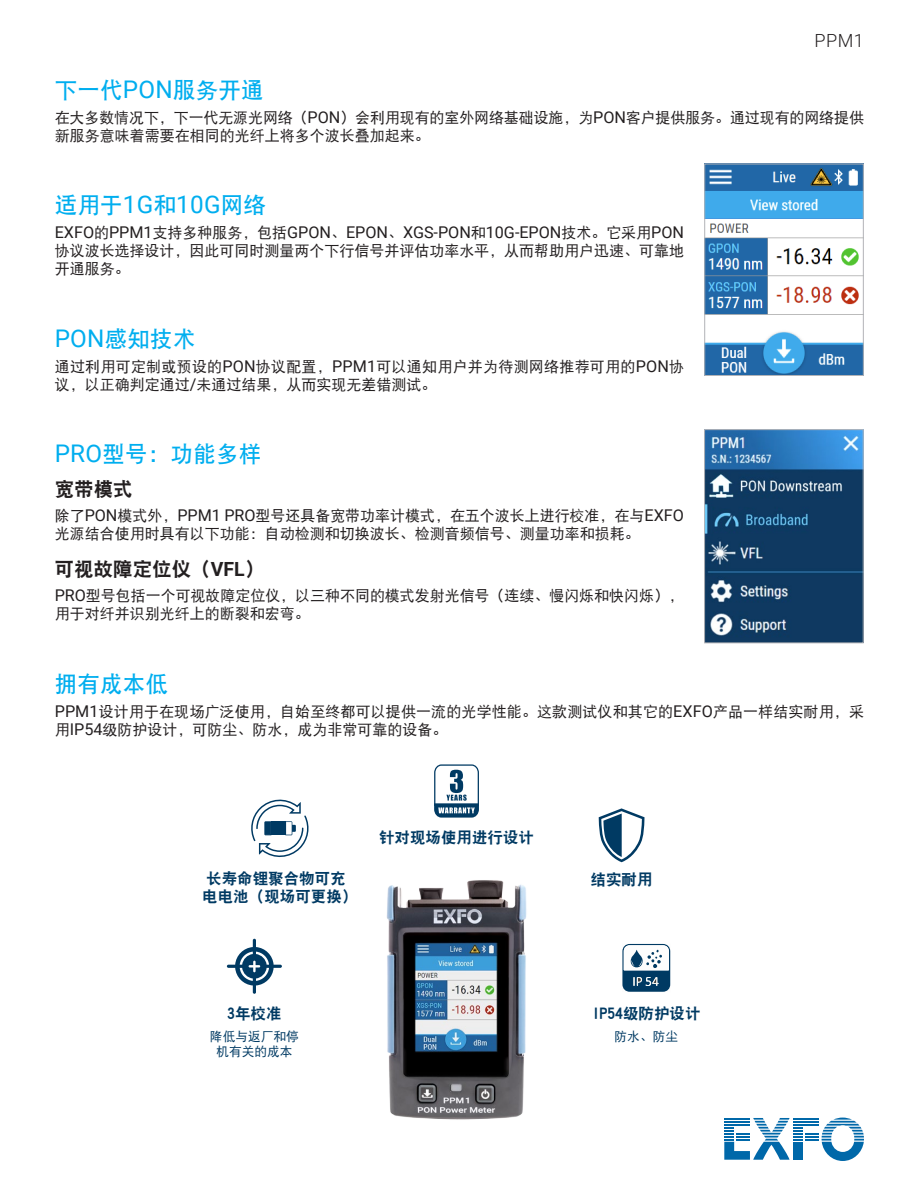
<style>
.page{position:relative;width:918px;height:1188px;background:#fff}
.page>*{position:absolute;margin:0;border:0;box-sizing:border-box;transform-origin:0 0}
.t1{font:22.5px "DF Hei W7";letter-spacing:.01em;color:#00aeef}
.t2{font:19.5px "DF Hei W9";color:#231f20}
.t3{font:300 18.15px "Roboto";color:#231f20}
.t4{font:16.2px "Roboto";color:#231f20}
.t5{font:15.45px/18.6px "DF Hei W9";color:#003a63}
.t6{font:15px/18px "DF Hei W5";color:#231f20}
.t7{font:12.75px/15.3px "DF Hei W5";color:#003a63;text-align:center}
.s1{font-family:"Roboto";font-size:24.3px}
.s2{font-family:"Roboto";font-size:16.2px}
.s3{font-family:"DF Hei W5";font-size:15px}
.s4{font-family:"Roboto";font-weight:700}
</style>
<div class="page">
<svg style="left:724px;top:1118px;width:140px;height:43px"></svg>
<hr style="left:724px;top:1124px;width:26px;height:2px;background:#0068a9">
<img style="left:706px;top:166px;width:156px;height:208px">
<div style="left:704px;top:164px;width:160px;height:212px;border:1px solid #b2b3b7"></div>
<img style="left:706px;top:431px;width:156px;height:210px">
<div style="left:704px;top:429px;width:160px;height:214px;border:1px solid #b2b3b7"></div>
<svg style="left:251px;top:799px;width:58px;height:59px"></svg>
<div style="left:271px;top:821px;width:7px;height:14px;background:#003a63"></div>
<div style="left:278px;top:821px;width:7px;height:14px;background:#003a63"></div>
<svg style="left:227px;top:939px;width:55px;height:55px"></svg>
<svg style="left:599px;top:808px;width:46px;height:54px"></svg>
<svg style="left:434px;top:764px;width:45px;height:54px"></svg>
<svg style="left:622px;top:944px;width:48px;height:48px"></svg>
<img style="left:386px;top:880px;width:141px;height:240px">
<p class="t3" style="left:815px;top:28px;width:51px">PPM1</p>
<h1 class="t1" style="left:55px;top:79px;width:210px">下一代<span class="s1">PON</span>服务开通</h1>
<p class="t6" style="left:55px;top:108px;width:811px">在大多数情况下，下一代无源光网络（<span class="s2">PON</span>）会利用现有的室外网络基础设施，为<span class="s2">PON</span>客户提供服务。通过现有的网络提供新服务意味着需要在相同的光纤上将多个波长叠加起来。</p>
<h1 class="t1" style="left:55px;top:194px;width:213px">适用于<span class="s1">1G</span>和<span class="s1">10G</span>网络</h1>
<p class="t4" style="left:55px;top:221px;width:631px">EXFO<span class="s3">的</span>PPM1<span class="s3">支持多种服务，包括</span>GPON<span class="s3">、</span>EPON<span class="s3">、</span>XGS-PON<span class="s3">和</span>10G-EPON<span class="s3">技术。它采用</span>PON</p>
<p class="t6" style="left:55px;top:242px;width:631px">协议波长选择设计，因此可同时测量两个下行信号并评估功率水平，从而帮助用户迅速、可靠地开通服务。</p>
<h1 class="t1" style="left:55px;top:328px;width:142px"><span class="s1">PON</span>感知技术</h1>
<p class="t6" style="left:55px;top:358px;width:631px">通过利用可定制或预设的<span class="s2">PON</span>协议配置，<span class="s2">PPM1</span>可以通知用户并为待测网络推荐可用的<span class="s2">PON</span>协议，以正确判定通过<span class="s2">/</span>未通过结果，从而实现无差错测试。</p>
<h1 class="t1" style="left:55px;top:443px;width:208px"><span class="s1">PRO</span>型号：功能多样</h1>
<h2 class="t2" style="left:55px;top:479px;width:79px">宽带模式</h2>
<p class="t6" style="left:55px;top:507px;width:631px">除了<span class="s2">PON</span>模式外，<span class="s2">PPM1 PRO</span>型号还具备宽带功率计模式，在五个波长上进行校准，在与<span class="s2">EXFO</span>光源结合使用时具有以下功能：自动检测和切换波长、检测音频信号、测量功率和损耗。</p>
<h2 class="t2" style="left:55px;top:559px;width:211px">可视故障定位仪（<span class="s4">VFL</span>）</h2>
<p class="t6" style="left:55px;top:587px;width:631px"><span class="s2">PRO</span>型号包括一个可视故障定位仪，以三种不同的模式发射光信号（连续、慢闪烁和快闪烁），用于对纤并识别光纤上的断裂和宏弯。</p>
<h1 class="t1" style="left:55px;top:672px;width:115px">拥有成本低</h1>
<p class="t6" style="left:55px;top:702px;width:811px"><span class="s2">PPM1</span>设计用于在现场广泛使用，自始至终都可以提供一流的光学性能。这款测试仪和其它的<span class="s2">EXFO</span>产品一样结实耐用，采用<span class="s2">IP54</span>级防护设计，可防尘、防水，成为非常可靠的设备。</p>
<p class="t5" style="left:379px;top:828px;width:157px">针对现场使用进行设计</p>
<p class="t5" style="left:202px;top:869px;width:157px">长寿命锂聚合物可充电电池（现场可更换）</p>
<p class="t5" style="left:591px;top:871px;width:64px">结实耐用</p>
<p class="t5" style="left:227px;top:1004px;width:56px">3年校准</p>
<p class="t7" style="left:210px;top:1029px;width:90px">降低与返厂和停机有关的成本</p>
<p class="t5" style="left:592px;top:1004px;width:110px">IP54级防护设计</p>
<p class="t7" style="left:615px;top:1029px;width:65px">防水、防尘</p>
</div>
